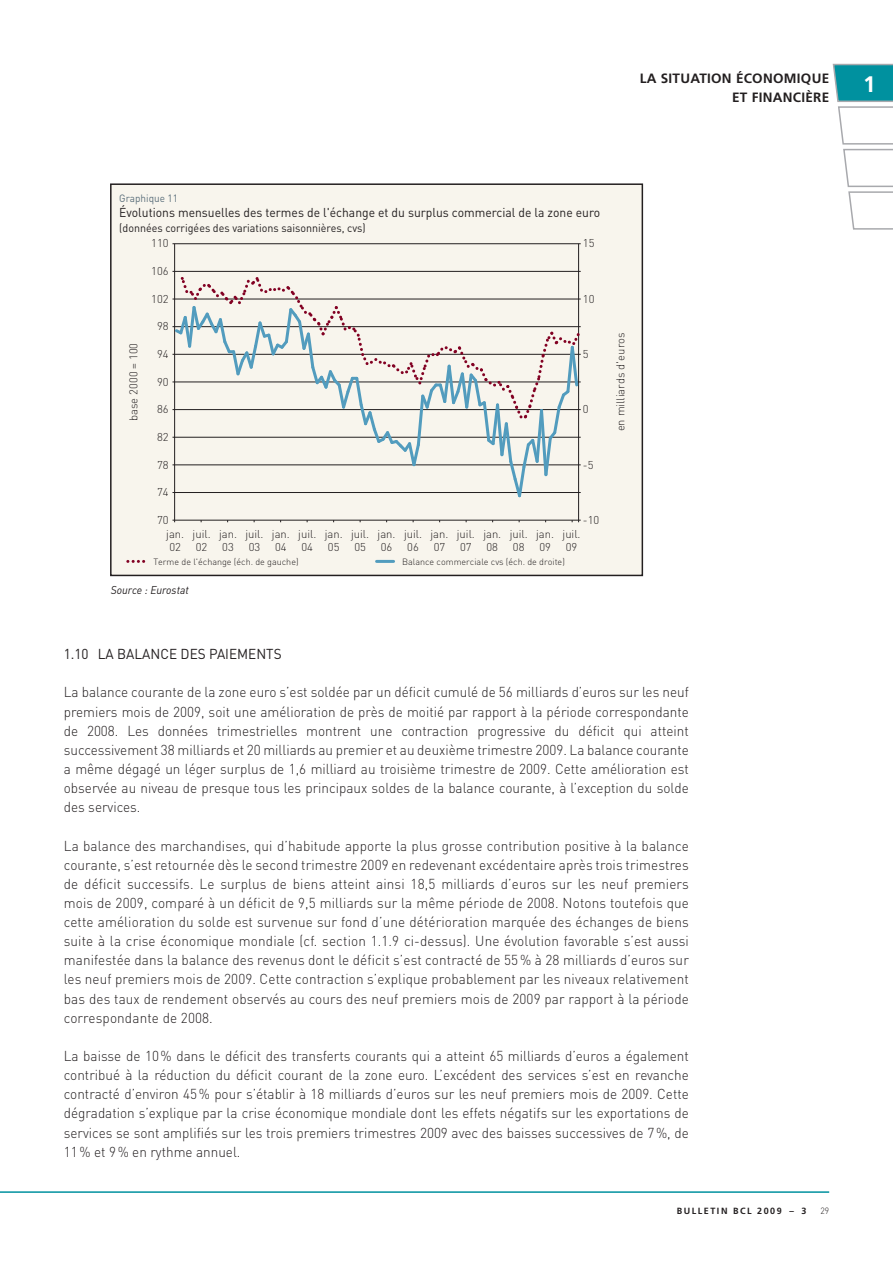
<style>
.page{position:relative;width:893px;height:1263px;background:#fff}
.page>*{position:absolute;margin:0;border:0;box-sizing:border-box;transform-origin:0 0}
.t1{font:700 22.5px "Frutiger";color:#fff}
.t2{font:300 14.25px/19.2px "DIN";color:#231f20;text-align:justify;scale:.95 1}
.t3{font:14.25px "DIN";color:#231f20;scale:.95 1}
.t4{font:700 13.5px/19.5px "Frutiger";letter-spacing:.02em;color:#231f20;text-align:right}
.t5{font:12.75px "DIN";color:#231f20;scale:.95 1}
.t6{font:300 11.25px/12.8px "DIN";color:#231f20}
.t7{font:11.25px "DIN";color:#231f20;scale:.95 1}
.t8{font:italic 11.25px "DIN";color:#231f20;scale:.95 1}
.t9{font:10.5px "DIN";color:#5b6f7b;scale:.95 1}
.t10{font:300 9px "DIN";color:#231f20}
.t11{font:700 9px "Frutiger";letter-spacing:.17em;color:#231f20}
.t12{font:300 9px "DIN";color:#231f20;scale:.95 1}
</style>
<div class="page">
<svg style="left:832px;top:63px;width:61px;height:167px"></svg>
<hr style="left:0;top:1191px;width:829px;height:2px;background:#00919f">
<div style="left:111px;top:184px;width:531px;height:391px;background:#f8f5ed"></div>
<div style="left:110px;top:183px;width:533px;height:393px;border:2px solid #231f20"></div>
<hr style="left:578px;top:244px;width:1px;height:276px;background:#231f20">
<hr style="left:174px;top:244px;width:1px;height:276px;background:#231f20">
<svg style="left:128px;top:560px;width:17px;height:3px"></svg>
<hr style="left:377px;top:560px;width:17px;height:3px;background:#529cbe">
<hr style="left:172px;top:243px;width:409px;height:1px;background:#231f20">
<hr style="left:172px;top:271px;width:409px;height:1px;background:#231f20">
<hr style="left:172px;top:520px;width:409px;height:1px;background:#231f20">
<svg style="left:172px;top:272px;width:409px;height:227px"></svg>
<p class="t4" style="left:640px;top:68px;width:191px">LA SITUATION ÉCONOM IQUE<br>ET FINANCIÈRE</p>
<h1 class="t1" style="left:863px;top:71px;width:14px">1</h1>
<p class="t9" style="left:119px;top:191px;width:63px">Graphique 11</p>
<p class="t5" style="left:119px;top:204px;width:508px">Évolutions mensuelles des termes de l'échange et du surplus commercial de la zone euro</p>
<p class="t7" style="left:119px;top:221px;width:261px">(données corrigées des variations saisonnières, cvs)</p>
<p class="t6" style="left:151px;top:237px;width:19px">110</p>
<p class="t6" style="left:151px;top:264px;width:19px">106</p>
<p class="t6" style="left:151px;top:292px;width:19px">102</p>
<p class="t6" style="left:157px;top:320px;width:13px">98</p>
<p class="t6" style="left:583px;top:237px;width:13px">15</p>
<p class="t6" style="left:583px;top:292px;width:13px">10</p>
<p class="t6" style="left:127px;top:421px;width:80px;rotate:-90deg">base 2000 = 100</p>
<p class="t6" style="left:614px;top:431px;width:101px;rotate:-90deg">en milliards d'euros</p>
<p class="t6" style="left:157px;top:347px;width:13px">94</p>
<p class="t6" style="left:583px;top:347px;width:7px">5</p>
<p class="t6" style="left:157px;top:375px;width:13px">90</p>
<p class="t6" style="left:157px;top:403px;width:13px">86</p>
<p class="t6" style="left:583px;top:403px;width:7px">0</p>
<p class="t6" style="left:157px;top:430px;width:13px">82</p>
<p class="t6" style="left:157px;top:458px;width:13px">78</p>
<p class="t6" style="left:157px;top:486px;width:13px">74</p>
<p class="t6" style="left:157px;top:514px;width:13px">70</p>
<p class="t6" style="left:166px;top:528px;width:19px">jan.<br>02</p>
<p class="t6" style="left:193px;top:528px;width:19px">juil.<br>02</p>
<p class="t6" style="left:272px;top:528px;width:19px">jan.<br>04</p>
<p class="t6" style="left:219px;top:528px;width:19px">jan.<br>03</p>
<p class="t6" style="left:245px;top:528px;width:19px">juil.<br>03</p>
<p class="t6" style="left:298px;top:528px;width:19px">juil.<br>04</p>
<p class="t6" style="left:325px;top:528px;width:19px">jan.<br>05</p>
<p class="t6" style="left:351px;top:528px;width:19px">juil.<br>05</p>
<p class="t6" style="left:378px;top:528px;width:19px">jan.<br>06</p>
<p class="t6" style="left:404px;top:528px;width:19px">juil.<br>06</p>
<p class="t6" style="left:583px;top:458px;width:12px">-5</p>
<p class="t6" style="left:430px;top:528px;width:19px">jan.<br>07</p>
<p class="t6" style="left:457px;top:528px;width:19px">juil.<br>07</p>
<p class="t6" style="left:483px;top:528px;width:19px">jan.<br>08</p>
<p class="t6" style="left:583px;top:514px;width:18px">-10</p>
<p class="t6" style="left:510px;top:528px;width:19px">juil.<br>08</p>
<p class="t6" style="left:536px;top:528px;width:19px">jan.<br>09</p>
<p class="t6" style="left:563px;top:528px;width:19px">juil.<br>09</p>
<p class="t10" style="left:153px;top:556px;width:147px">Terme de l'échange (éch. de gauche)</p>
<p class="t10" style="left:402px;top:556px;width:164px">Balance commerciale cvs (éch. de droite)</p>
<p class="t8" style="left:111px;top:582px;width:84px">Source : Eurostat</p>
<p class="t3" style="left:64px;top:645px;width:231px">1.10 La balance des paiements</p>
<p class="t2" style="left:64px;top:682px;width:659px">La balance courante de la zone euro s’est soldée par un déficit cumulé de 56 milliards d’euros sur les neuf premiers mois de 2009, soit une amélioration de près de moitié par rapport à la période correspondante de 2008. Les données trimestrielles montrent une contraction progressive du déficit qui atteint successivement 38 milliards et 20 milliards au premier et au deuxième trimestre 2009. La balance courante a même dégagé un léger surplus de 1,6 milliard au troisième trimestre de 2009. Cette amélioration est observée au niveau de presque tous les principaux soldes de la balance courante, à l’exception du solde des services.</p>
<p class="t2" style="left:64px;top:836px;width:659px">La balance des marchandises, qui d’habitude apporte la plus grosse contribution positive à la balance courante, s’est retournée dès le second trimestre 2009 en redevenant excédentaire après trois trimestres de déficit successifs. Le surplus de biens atteint ainsi 18,5 milliards d’euros sur les neuf premiers mois de 2009, comparé à un déficit de 9,5 milliards sur la même période de 2008. Notons toutefois que cette amélioration du solde est survenue sur fond d’une détérioration marquée des échanges de biens suite à la crise économique mondiale (cf. section 1.1.9 ci-dessus). Une évolution favorable s’est aussi manifestée dans la balance des revenus dont le déficit s’est contracté de 55 % à 28 milliards d’euros sur les neuf premiers mois de 2009. Cette contraction s’explique probablement par les niveaux relativement bas des taux de rendement observés au cours des neuf premiers mois de 2009 par rapport à la période correspondante de 2008.</p>
<p class="t2" style="left:64px;top:1046px;width:660px">La baisse de 10% dans le déficit des transferts courants qui a atteint 65 milliards d’euros a également contribué à la réduction du déficit courant de la zone euro. L’excédent des services s’est en revanche contracté d’environ 45% pour s’établir à 18 milliards d’euros sur les neuf premiers mois de 2009. Cette dégradation s’explique par la crise économique mondiale dont les effets négatifs sur les exportations de services se sont amplifiés sur les trois premiers trimestres 2009 avec des baisses successives de 7%, de 11% et 9% en rythme annuel.</p>
<p class="t11" style="left:677px;top:1206px;width:131px">BULLETIN BCL 2009 – 3</p>
<p class="t12" style="left:820px;top:1205px;width:11px">29</p>
</div>
